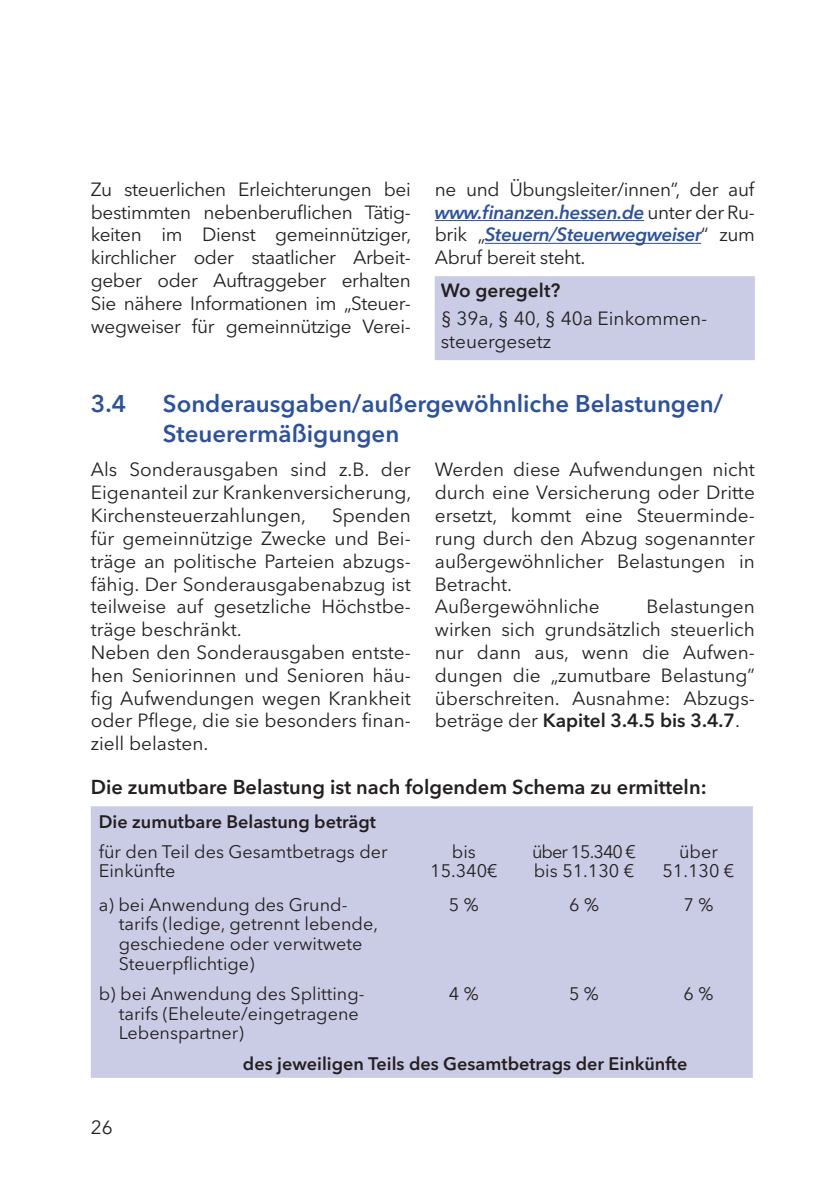
<style>
.page{position:relative;width:840px;height:1191px;background:#fff}
.page>*{position:absolute;margin:0;border:0;box-sizing:border-box;transform-origin:0 0}
.t1{font:600 24px/30px "Avenir Next LT Pro";color:#2c519e}
.t2{font:600 20px "Avenir Next LT Pro";color:#231f20}
.t3{font:19px/22.8px "Avenir Next LT Pro";color:#231f20;text-align:justify}
.t4{font:600 19px "Avenir Next LT Pro";color:#231f20}
.t5{font:18px/19.8px "Avenir Next LT Pro";color:#231f20}
.t6{font:600 18px "Avenir Next LT Pro";color:#231f20}
.t7{font:18px/19.8px "Avenir Next LT Pro";letter-spacing:-.05em;color:#231f20}
.s1{font-weight:600;font-style:italic;color:#2c519e}
.s2{font-weight:600}
</style>
<div class="page">
<div style="left:437px;top:279px;width:314px;height:78px;background:#cacce5"></div>
<div style="left:434px;top:276px;width:320px;height:84px;border:6px solid #cacce5"></div>
<div style="left:91px;top:806px;width:661px;height:271px;background:#cacce5"></div>
<hr style="left:434px;top:220px;width:209px;height:1px;background:#2c519e">
<hr style="left:484px;top:243px;width:216px;height:1px;background:#2c519e">
<p class="t3" style="left:91px;top:178px;width:322px">Zu steuerlichen Erleichterungen bei bestimmten nebenberuflichen Tätig&shy;keiten im Dienst gemeinnütziger, kirchlicher oder staatlicher Arbeit&shy;geber oder Auftraggeber erhalten Sie nähere Informationen im „Steuer&shy;wegweiser für gemeinnützige Verei-</p>
<p class="t3" style="left:434px;top:178px;width:321px">ne und Übungsleiter/innen”, der auf <span class="s1">www.finanzen.hessen.de</span> unter der Ru&shy;brik „<span class="s1">Steuern/Steuerwegweiser</span>“ zum Abruf bereit steht.</p>
<p class="t4" style="left:440px;top:278px;width:121px">Wo geregelt?</p>
<p class="t3" style="left:440px;top:307px;width:268px">§ 39a, § 40, § 40a Einkommen&shy;steuergesetz</p>
<p class="t1" style="left:91px;top:389px;width:37px">3.4</p>
<p class="t1" style="left:163px;top:389px;width:561px">Sonderausgaben/außergewöhnliche Belastungen/<br>Steuerermäßigungen</p>
<p class="t3" style="left:91px;top:458px;width:322px">Als Sonderausgaben sind z.B. der Eigenanteil zur Krankenversicherung, Kirchensteuerzahlungen,</p>
<p class="t3" style="left:434px;top:458px;width:321px;text-align:left">Werden diese Aufwendungen nicht durch eine Versicherung oder Dritte ersetzt, kommt eine Steuerminde&shy;rung durch den Abzug sogenannter außergewöhnlicher Belastungen in<br>Betracht.<br>Außergewöhnliche</p>
<p class="t3" style="left:91px;top:504px;width:321px;text-align:left;text-indent:241px">Spenden für gemeinnützige Zwecke und Bei&shy;träge an politische Parteien abzugs&shy;fähig. Der Sonderausgabenabzug ist teilweise auf gesetzliche Höchstbe&shy;träge beschränkt.<br>Neben den Sonderausgaben entste&shy;hen Seniorinnen und Senioren häu&shy;fig Aufwendungen wegen Krankheit oder Pflege, die sie besonders finan&shy;ziell belasten.</p>
<p class="t3" style="left:434px;top:595px;width:321px;text-indent:211px">Belastungen wirken sich grundsätzlich steuerlich nur dann aus, wenn die Aufwen&shy;dungen die „zumutbare Belastung” überschreiten. Ausnahme: Abzugs&shy;beträge der <span class="s2">Kapitel 3.4.5 bis 3.4.7</span>.</p>
<p class="t2" style="left:91px;top:774px;width:617px">Die zumutbare Belastung ist nach folgendem Schema zu ermitteln:</p>
<p class="t6" style="left:99px;top:810px;width:278px">Die zumutbare Belastung beträgt</p>
<p class="t5" style="left:99px;top:841px;width:290px">für den Teil des Gesamtbetrags der<br>Einkünfte</p>
<p class="t5" style="left:430px;top:841px;width:69px;text-align:center">bis<br>15.340€</p>
<p class="t7" style="left:531px;top:841px;width:105px">über 15.340 € bis 51.130 €</p>
<p class="t5" style="left:662px;top:841px;width:73px;text-align:center">über<br>51.130 €</p>
<p class="t5" style="left:119px;top:894px;width:261px;text-indent:-20px">a) bei Anwendung des Grund&shy;tarifs (ledige, getrennt lebende, geschiedene oder verwitwete<br>Steuerpflichtige)</p>
<p class="t5" style="left:448px;top:894px;width:31px">5 %</p>
<p class="t5" style="left:568px;top:894px;width:31px">6 %</p>
<p class="t5" style="left:683px;top:894px;width:31px">7 %</p>
<p class="t5" style="left:119px;top:983px;width:247px;text-indent:-20px">b) bei Anwendung des Splitting&shy;tarifs (Eheleute/eingetragene<br>Lebenspartner)</p>
<p class="t5" style="left:448px;top:983px;width:31px">4 %</p>
<p class="t5" style="left:568px;top:983px;width:31px">5 %</p>
<p class="t5" style="left:683px;top:983px;width:31px">6 %</p>
<p class="t6" style="left:243px;top:1052px;width:445px">des jeweiligen Teils des Gesamtbetrags der Einkünfte</p>
<p class="t3" style="left:91px;top:1116px;width:24px">26</p>
</div>
